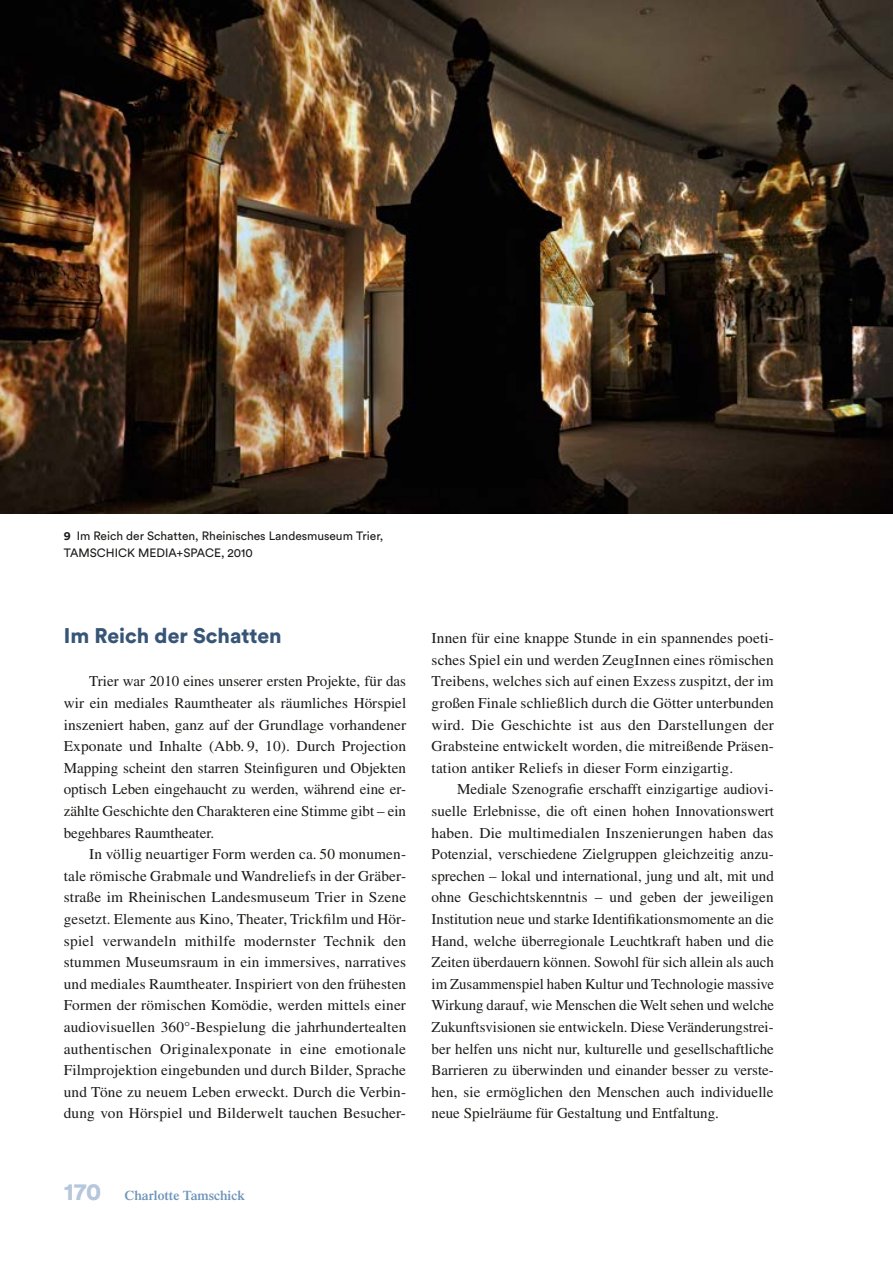
<style>
.page{position:relative;width:893px;height:1263px;background:#fff}
.page>*{position:absolute;margin:0;border:0;box-sizing:border-box;transform-origin:0 0}
.t1{font:900 24px "Circular Std";color:#b6c6db}
.t2{font:900 21px "Circular Std";color:#375577}
.t3{font:15px/21.6px "Times LT Std";letter-spacing:.005em;color:#1a1a18;text-align:justify}
.t4{font:600 13.5px "Times LT Std";color:#6f94b8}
.t5{font:12px/16.5px "Circular Std";color:#1a1a18}
.s1{font-weight:700}
</style>
<div class="page">
<img style="left:0;top:0;width:893px;height:513px">
<p class="t5" style="left:64px;top:528px;width:321px"><span class="s1">9</span> Im Reich der Schatten, Rheinisches Landesmuseum Trier,<br>TAMSCHICK MEDIA+SPACE, 2010</p>
<h2 class="t2" style="left:64px;top:622px;width:219px">Im Reich der Schatten</h2>
<p class="t3" style="left:64px;top:670px;width:344px;text-indent:26px">Trier war 2010 eines unserer ersten Projekte, für das wir ein mediales Raumtheater als räumliches Hörspiel inszeniert haben, ganz auf der Grundlage vorhandener Exponate und Inhalte (Abb. 9, 10). Durch Projection Mapping scheint den starren Steinfiguren und Objekten optisch Leben eingehaucht zu werden, während eine er&shy;zählte Geschichte den Charakteren eine Stimme gibt – ein begehbares Raumtheater.</p>
<p class="t3" style="left:64px;top:843px;width:344px;text-indent:26px">In völlig neuartiger Form werden ca. 50 monumen&shy;tale römische Grabmale und Wandreliefs in der Gräber&shy;straße im Rheinischen Landesmuseum Trier in Szene gesetzt. Elemente aus Kino, Theater, Trickfilm und Hör&shy;spiel verwandeln mithilfe modernster Technik den stummen Museumsraum in ein immersives, narratives und mediales Raumtheater. Inspiriert von den frühesten Formen der römischen Komödie, werden mittels einer audiovisuellen 360°-Bespielung die jahrhundertealten authentischen Originalexponate in eine emotionale Filmprojektion eingebunden und durch Bilder, Sprache und Töne zu neuem Leben erweckt. Durch die Verbin&shy;dung von Hörspiel und Bilderwelt tauchen Besucher-</p>
<h1 class="t1" style="left:64px;top:1176px;width:39px">170</h1>
<p class="t4" style="left:125px;top:1188px;width:122px">Charlotte Tamschick</p>
<p class="t3" style="left:432px;top:627px;width:344px">Innen für eine knappe Stunde in ein spannendes poeti&shy;sches Spiel ein und werden ZeugInnen eines römischen Treibens, welches sich auf einen Exzess zuspitzt, der im großen Finale schließlich durch die Götter unterbunden wird. Die Geschichte ist aus den Darstellungen der Grabsteine entwickelt worden, die mitreißende Präsen&shy;tation antiker Reliefs in dieser Form einzigartig.</p>
<p class="t3" style="left:432px;top:778px;width:344px;text-indent:26px">Mediale Szenografie erschafft einzigartige audiovi&shy;suelle Erlebnisse, die oft einen hohen Innovationswert haben. Die multimedialen Inszenierungen haben das Potenzial, verschiedene Zielgruppen gleichzeitig anzu&shy;sprechen – lokal und international, jung und alt, mit und ohne Geschichtskenntnis – und geben der jeweiligen Institution neue und starke Identifikationsmomente an die Hand, welche überregionale Leuchtkraft haben und die Zeiten überdauern können. Sowohl für sich allein als auch im Zusammenspiel haben Kultur und Technologie massive Wirkung darauf, wie Menschen die Welt sehen und welche Zukunftsvisionen sie entwickeln. Diese Veränderungstrei&shy;ber helfen uns nicht nur, kulturelle und gesellschaftliche Barrieren zu überwinden und einander besser zu verste&shy;hen, sie ermöglichen den Menschen auch individuelle neue Spielräume für Gestaltung und Entfaltung.</p>
</div>
